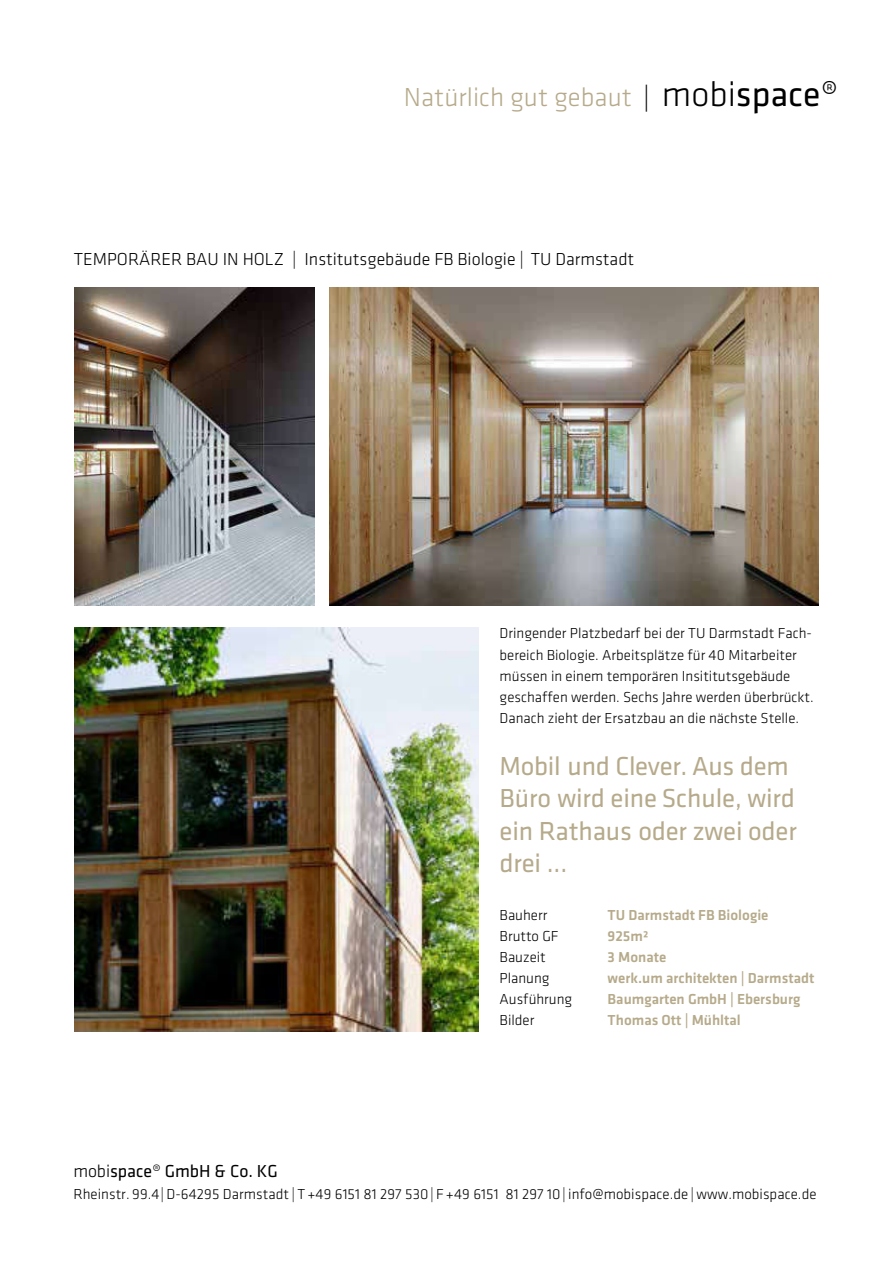
<style>
.page{position:relative;width:893px;height:1263px;background:#fff}
.page>*{position:absolute;margin:0;border:0;box-sizing:border-box;transform-origin:0 0}
.t1{font:27px/32.4px "Klavika";letter-spacing:-.005em;color:#b6aa8b}
.t2{font:300 27px "Klavika";color:#b6aa8b}
.t3{font:300 18px "Klavika";color:#000}
.t4{font:18px "Klavika";letter-spacing:-.005em;color:#000}
.t5{font:300 15px/21px "Klavika";color:#000}
.t6{font:500 15px "Klavika";color:#b6aa8b}
.s1{color:#000}
.s2{font-size:36px;color:#000}
.s3{font-weight:400;font-size:36px;color:#000}
.s4{font-weight:300}
</style>
<div class="page">
<img style="left:74px;top:627px;width:404px;height:404px">
<img style="left:74px;top:287px;width:241px;height:319px">
<img style="left:330px;top:287px;width:489px;height:319px">
<h1 class="t2" style="left:404px;top:87px;width:436px">Natürlich gut gebaut <span class="s1">|</span> <span class="s2">mobi</span><span class="s3">space</span><span class="s2">®</span></h1>
<p class="t3" style="left:74px;top:252px;width:562px">TEMPORÄRER BAU IN HOLZ | Institutsgebäude FB Biologie | TU Darmstadt</p>
<p class="t5" style="left:500px;top:624px;width:316px">Dringender Platzbedarf bei der TU Darmstadt Fach&shy;bereich Biologie. Arbeitsplätze für 40 Mitarbeiter müssen in einem temporären Insititutsgebäude geschaffen werden. Sechs Jahre werden überbrückt.<br>Danach zieht der Ersatzbau an die nächste Stelle.</p>
<h1 class="t1" style="left:500px;top:752px;width:299px">Mobil und Clever. Aus dem<br>Büro wird eine Schule, wird ein Rathaus oder zwei oder drei ...</h1>
<p class="t5" style="left:500px;top:906px;width:49px">Bauherr</p>
<p class="t6" style="left:608px;top:910px;width:162px">TU Darmstadt FB Biologie</p>
<p class="t5" style="left:500px;top:927px;width:60px">Brutto GF</p>
<p class="t6" style="left:608px;top:931px;width:43px">925m²</p>
<p class="t5" style="left:500px;top:948px;width:48px">Bauzeit</p>
<p class="t6" style="left:608px;top:952px;width:60px">3 Monate</p>
<p class="t5" style="left:500px;top:969px;width:51px">Planung</p>
<p class="t6" style="left:608px;top:973px;width:208px">werk.um architekten | Darmstadt</p>
<p class="t5" style="left:500px;top:990px;width:74px">Ausführung</p>
<p class="t6" style="left:608px;top:994px;width:194px">Baumgarten GmbH | Ebersburg</p>
<p class="t5" style="left:500px;top:1011px;width:36px">Bilder</p>
<p class="t6" style="left:608px;top:1015px;width:135px">Thomas Ott | Mühltal</p>
<p class="t4" style="left:73px;top:1164px;width:206px"><span class="s4">mobi</span>space<span class="s4">®</span> GmbH &amp; Co. KG</p>
<p class="t5" style="left:73px;top:1185px;width:745px">Rheinstr. 99.4| D-64295 Darmstadt | T +49 6151 81 297 530| F +49 6151 81 297 10| info@mobispace.de | www.mobispace.de</p>
</div>
